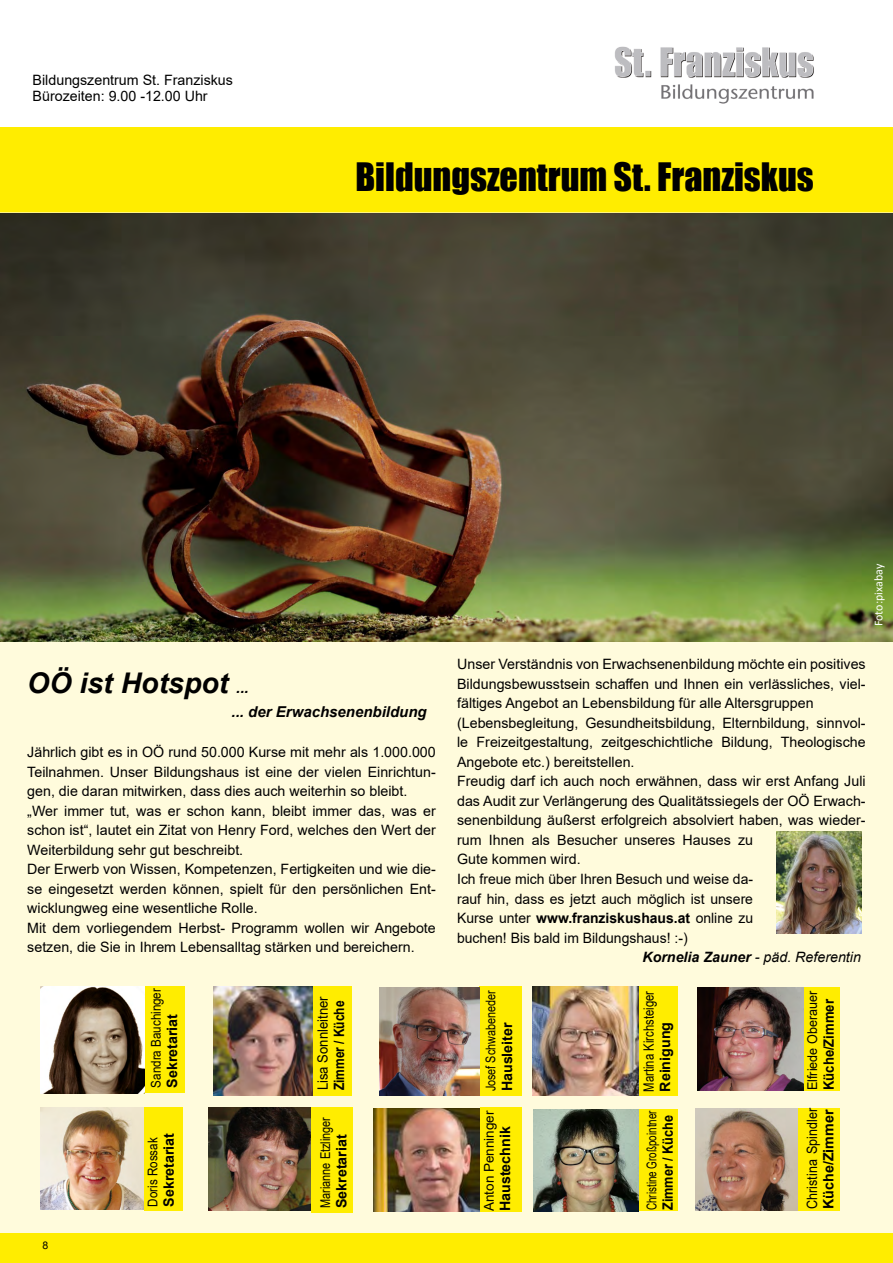
<style>
.page{position:relative;width:893px;height:1263px;background:#fff}
.page>*{position:absolute;margin:0;border:0;box-sizing:border-box;transform-origin:0 0}
.t1{font:36px "Impact";color:#000}
.t2{font:italic 700 28.5px "Arial";color:#000}
.t3{font:italic 700 15px "Arial";color:#000}
.t4{font:14.25px/19.5px "Arial";color:#000}
.t5{font:700 14.25px "Arial";color:#000}
.t6{font:italic 14.25px "Arial";color:#000}
.t7{font:14.25px "Arial";color:#000;scale:.79 1}
.t8{font:14.25px "Arial";color:#000;scale:.88 1}
.t9{font:14.25px "Arial";color:#000;scale:.92 1}
.t10{font:700 14.25px "Arial";color:#000;scale:.89 1}
.t11{font:700 14.25px "Arial";color:#000;scale:.84 1}
.t12{font:700 14.25px "Arial";color:#000;scale:.92 1}
.t13{font:13.5px "Arial";color:#000;scale:.86 1}
.t14{font:13.5px "Arial";color:#000;scale:.73 1}
.t15{font:13.5px "Arial";color:#000;scale:.81 1}
.t16{font:13.5px "Arial";color:#000;scale:.8 1}
.t17{font:13.5px "Arial";color:#000;scale:.93 1}
.t18{font:13.5px "Arial";color:#000}
.t19{font:12px "Calibri";color:#fff}
.t20{font:10.5px "Arial";color:#000}
.s1{font-size:15px}
.s2{font-weight:400}
.s3{font-weight:700}
</style>
<div class="page">
<img style="left:615px;top:46px;width:199px;height:57px">
<div style="left:0;top:128px;width:893px;height:86px;background:#ffed00"></div>
<div style="left:0;top:214px;width:893px;height:1020px;background:#fffbdc"></div>
<div style="left:0;top:1233px;width:893px;height:30px;background:#ffed00"></div>
<img style="left:40px;top:1107px;width:104px;height:102px">
<div style="left:144px;top:986px;width:41px;height:107px;background:#ffed00"></div>
<div style="left:144px;top:1107px;width:38px;height:103px;background:#ffed00"></div>
<img style="left:208px;top:1107px;width:103px;height:104px">
<div style="left:311px;top:1107px;width:42px;height:105px;background:#ffed00"></div>
<img style="left:695px;top:1108px;width:104px;height:103px">
<div style="left:479px;top:986px;width:43px;height:110px;background:#ffed00"></div>
<img style="left:373px;top:1108px;width:107px;height:104px">
<div style="left:480px;top:1108px;width:42px;height:104px;background:#ffed00"></div>
<div style="left:637px;top:1109px;width:41px;height:102px;background:#ffed00"></div>
<div style="left:803px;top:987px;width:36px;height:104px;background:#ffed00"></div>
<div style="left:312px;top:986px;width:39px;height:110px;background:#ffed00"></div>
<div style="left:636px;top:987px;width:42px;height:109px;background:#ffed00"></div>
<img style="left:776px;top:831px;width:86px;height:103px">
<img style="left:40px;top:986px;width:105px;height:107px">
<img style="left:532px;top:986px;width:106px;height:110px">
<img style="left:380px;top:987px;width:99px;height:109px">
<div style="left:798px;top:1108px;width:42px;height:102px;background:#ffed00"></div>
<img style="left:534px;top:1109px;width:104px;height:102px">
<img style="left:698px;top:987px;width:105px;height:104px">
<img style="left:0;top:214px;width:893px;height:427px">
<img style="left:213px;top:986px;width:100px;height:110px">
<p class="t4" style="left:33px;top:71px;width:202px;line-height:16.5px">Bildungszentrum St. Franziskus<br>Bürozeiten: 9.00 -12.00 Uhr</p>
<h1 class="t1" style="left:355px;top:149px;width:460px">Bildungszentrum St. Franziskus</h1>
<p class="t19" style="left:870px;top:626px;width:64px;rotate:-90deg">Foto:pixabay</p>
<h2 class="t2" style="left:27px;top:664px;width:223px">OÖ ist Hotspot <span class="s1">...</span></h2>
<p class="t3" style="left:232px;top:702px;width:197px">... der Erwachsenenbildung</p>
<p class="t4" style="left:27px;top:743px;width:410px">Jährlich gibt es in OÖ rund 50.000 Kurse mit mehr als 1.000.000<br>Teilnahmen. Unser Bildungshaus ist eine der vielen Einrichtun&shy;gen, die daran mitwirken, dass dies auch weiterhin so bleibt. „Wer immer tut, was er schon kann, bleibt immer das, was er schon ist“, lautet ein Zitat von Henry Ford, welches den Wert der Weiterbildung sehr gut beschreibt.<br>Der Erwerb von Wissen, Kompetenzen, Fertigkeiten und wie die&shy;se eingesetzt werden können, spielt für den persönlichen Ent&shy;wicklungweg eine wesentliche Rolle.<br>Mit dem vorliegendem Herbst- Programm wollen wir Angebote setzen, die Sie in Ihrem Lebensalltag stärken und bereichern.</p>
<p class="t4" style="left:457px;top:655px;width:410px">Unser Verständnis von Erwachsenenbildung möchte ein positives</p>
<p class="t4" style="left:457px;top:674px;width:410px">Bildungsbewusstsein schaffen und Ihnen ein verlässliches, viel-</p>
<p class="t4" style="left:457px;top:694px;width:358px">fältiges Angebot an Lebensbildung für alle Altersgruppen</p>
<p class="t4" style="left:457px;top:713px;width:410px">(Lebensbegleitung, Gesundheitsbildung, Elternbildung, sinnvol-</p>
<p class="t4" style="left:457px;top:732px;width:410px">le Freizeitgestaltung, zeitgeschichtliche Bildung, Theologische</p>
<p class="t4" style="left:457px;top:752px;width:179px">Angebote etc.) bereitstellen.</p>
<p class="t4" style="left:457px;top:771px;width:410px">Freudig darf ich auch noch erwähnen, dass wir erst Anfang Juli</p>
<p class="t4" style="left:457px;top:791px;width:410px">das Audit zur Verlängerung des Qualitätssiegels der OÖ Erwach-</p>
<p class="t4" style="left:457px;top:810px;width:410px">senenbildung äußerst erfolgreich absolviert haben, was wieder-</p>
<p class="t4" style="left:457px;top:830px;width:297px">rum Ihnen als Besucher unseres Hauses zu</p>
<p class="t4" style="left:457px;top:849px;width:125px">Gute kommen wird.</p>
<p class="t4" style="left:457px;top:869px;width:297px">Ich freue mich über Ihren Besuch und weise da-</p>
<p class="t4" style="left:457px;top:889px;width:297px">rauf hin, dass es jetzt auch möglich ist unsere</p>
<p class="t5" style="left:457px;top:908px;width:297px"><span class="s2">Kurse unter</span> www.franziskushaus.at <span class="s2">online zu</span></p>
<p class="t4" style="left:457px;top:928px;width:232px">buchen! Bis bald im Bildungshaus! :-)</p>
<p class="t6" style="left:642px;top:948px;width:220px"><span class="s3">Kornelia Zauner</span> - päd. Referentin</p>
<p class="t20" style="left:43px;top:1238px;width:7px">8</p>
<p class="t13" style="left:147px;top:1087px;width:117px;rotate:-90deg">Sandra Bauchinger</p>
<p class="t5" style="left:162px;top:1087px;width:75px;rotate:-90deg">Sekretariat</p>
<p class="t13" style="left:143px;top:1206px;width:82px;rotate:-90deg">Doris Rossak</p>
<p class="t5" style="left:159px;top:1206px;width:75px;rotate:-90deg">Sekretariat</p>
<p class="t16" style="left:482px;top:1091px;width:128px;rotate:-90deg">Josef Schwabeneder</p>
<p class="t9" style="left:313px;top:1090px;width:104px;rotate:-90deg">Lisa Sonnleitner</p>
<p class="t11" style="left:329px;top:1090px;width:108px;rotate:-90deg">Zimmer / Küche</p>
<p class="t7" style="left:639px;top:1092px;width:129px;rotate:-90deg">Martina Kirchsteiger</p>
<p class="t5" style="left:497px;top:1091px;width:71px;rotate:-90deg">Hausleiter</p>
<p class="t5" style="left:655px;top:1092px;width:71px;rotate:-90deg">Reinigung</p>
<p class="t15" style="left:316px;top:1208px;width:114px;rotate:-90deg">Marianne Etzlinger</p>
<p class="t5" style="left:332px;top:1208px;width:75px;rotate:-90deg">Sekretariat</p>
<p class="t18" style="left:480px;top:1211px;width:102px;rotate:-90deg">Anton Penninger</p>
<p class="t5" style="left:495px;top:1211px;width:86px;rotate:-90deg">Haustechnik</p>
<p class="t14" style="left:642px;top:1210px;width:138px;rotate:-90deg">Christine Großpointner</p>
<p class="t10" style="left:658px;top:1210px;width:108px;rotate:-90deg">Zimmer / Küche</p>
<p class="t17" style="left:803px;top:1090px;width:108px;rotate:-90deg">Elfriede Oberauer</p>
<p class="t12" style="left:819px;top:1090px;width:101px;rotate:-90deg">Küche/Zimmer</p>
<p class="t8" style="left:802px;top:1209px;width:116px;rotate:-90deg">Christina Spindler</p>
<p class="t5" style="left:818px;top:1209px;width:101px;rotate:-90deg">Küche/Zimmer</p>
</div>
